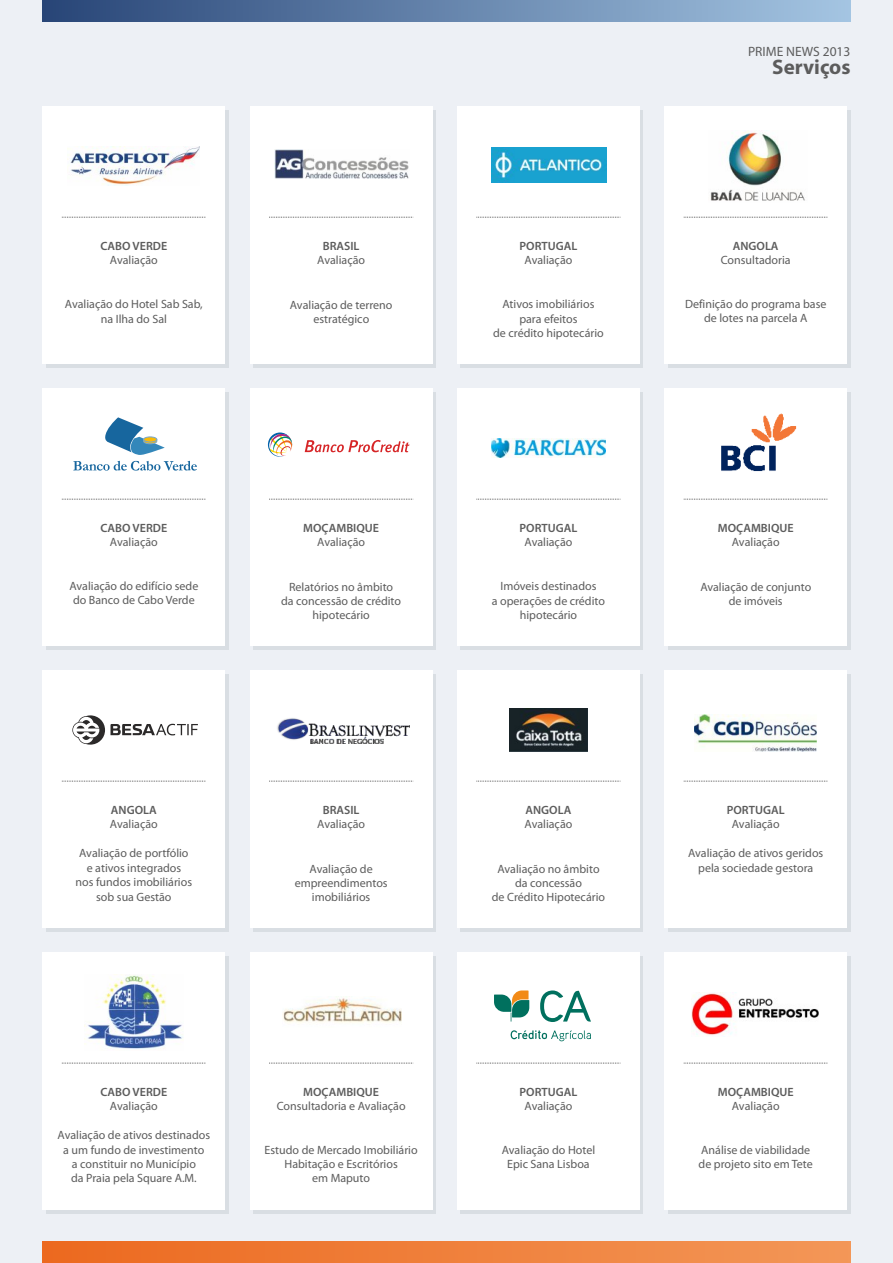
<style>
.page{position:relative;width:893px;height:1263px;background:#edf0f5}
.page>*{position:absolute;margin:0;border:0;box-sizing:border-box;transform-origin:0 0}
.t1{font:700 21px "Myriad Pro";color:#5c5c5c}
.t2{font:13.5px "Myriad Pro";color:#5c5c5c}
.t3{font:12px/14.4px "Myriad Pro";color:#5c5c5c;text-align:center}
.t4{font:600 12px "Myriad Pro";color:#5c5c5c}
</style>
<div class="page">
<div style="left:46px;top:110px;width:183px;height:257px;background:#d9dee3"></div>
<div style="left:43px;top:107px;width:182px;height:257px;background:#fff"></div>
<svg style="left:62px;top:217px;width:144px;height:1px"></svg>
<div style="left:46px;top:392px;width:183px;height:257px;background:#d9dee3"></div>
<div style="left:43px;top:389px;width:182px;height:257px;background:#fff"></div>
<svg style="left:62px;top:499px;width:144px;height:1px"></svg>
<div style="left:461px;top:110px;width:182px;height:257px;background:#d9dee3"></div>
<div style="left:457px;top:107px;width:183px;height:257px;background:#fff"></div>
<svg style="left:476px;top:217px;width:144px;height:1px"></svg>
<div style="left:253px;top:392px;width:183px;height:257px;background:linear-gradient(to right,#d9dee3,#d9dee3)"></div>
<div style="left:250px;top:389px;width:182px;height:257px;background:#fff"></div>
<svg style="left:269px;top:499px;width:144px;height:1px"></svg>
<svg style="left:268px;top:432px;width:25px;height:25px"></svg>
<svg style="left:305px;top:440px;width:105px;height:12px"></svg>
<div style="left:461px;top:392px;width:182px;height:257px;background:#d9dee3"></div>
<div style="left:457px;top:389px;width:183px;height:257px;background:#fff"></div>
<svg style="left:476px;top:499px;width:144px;height:1px"></svg>
<img style="left:492px;top:439px;width:113px;height:19px">
<div style="left:668px;top:110px;width:182px;height:257px;background:#d9dee3"></div>
<div style="left:664px;top:107px;width:183px;height:257px;background:#fff"></div>
<svg style="left:684px;top:217px;width:144px;height:1px"></svg>
<img style="left:710px;top:131px;width:95px;height:70px">
<div style="left:668px;top:392px;width:182px;height:257px;background:#d9dee3"></div>
<div style="left:664px;top:389px;width:183px;height:257px;background:#fff"></div>
<svg style="left:684px;top:499px;width:144px;height:1px"></svg>
<div style="left:46px;top:674px;width:183px;height:257px;background:#d9dee3"></div>
<div style="left:43px;top:670px;width:182px;height:258px;background:#fff"></div>
<svg style="left:62px;top:781px;width:144px;height:1px"></svg>
<div style="left:253px;top:674px;width:183px;height:257px;background:linear-gradient(to right,#d9dee3,#d9dee3)"></div>
<div style="left:250px;top:670px;width:182px;height:258px;background:#fff"></div>
<svg style="left:269px;top:781px;width:144px;height:1px"></svg>
<div style="left:253px;top:110px;width:183px;height:257px;background:linear-gradient(to right,#d9dee3,#d9dee3)"></div>
<div style="left:250px;top:107px;width:182px;height:257px;background:#fff"></div>
<svg style="left:269px;top:217px;width:144px;height:1px"></svg>
<div style="left:253px;top:956px;width:183px;height:257px;background:linear-gradient(to right,#d9dee3,#d9dee3)"></div>
<div style="left:250px;top:952px;width:182px;height:258px;background:#fff"></div>
<svg style="left:269px;top:1063px;width:144px;height:1px"></svg>
<div style="left:460px;top:956px;width:183px;height:257px;background:#d9dee3"></div>
<div style="left:457px;top:952px;width:183px;height:258px;background:#fff"></div>
<svg style="left:476px;top:1063px;width:144px;height:1px"></svg>
<div style="left:668px;top:956px;width:182px;height:257px;background:#d9dee3"></div>
<div style="left:664px;top:952px;width:183px;height:258px;background:#fff"></div>
<svg style="left:684px;top:1063px;width:144px;height:1px"></svg>
<div style="left:46px;top:956px;width:183px;height:257px;background:#d9dee3"></div>
<div style="left:43px;top:952px;width:182px;height:258px;background:#fff"></div>
<svg style="left:62px;top:1063px;width:144px;height:1px"></svg>
<div style="left:461px;top:674px;width:182px;height:257px;background:#d9dee3"></div>
<div style="left:457px;top:670px;width:183px;height:258px;background:#fff"></div>
<svg style="left:476px;top:781px;width:144px;height:1px"></svg>
<img style="left:509px;top:709px;width:79px;height:43px">
<div style="left:668px;top:674px;width:182px;height:257px;background:#d9dee3"></div>
<div style="left:664px;top:670px;width:183px;height:258px;background:#fff"></div>
<svg style="left:684px;top:781px;width:144px;height:1px"></svg>
<div style="left:43px;top:0;width:807px;height:21px;background:linear-gradient(to right,#284577,#a4c5e2)"></div>
<div style="left:43px;top:1242px;width:807px;height:21px;background:linear-gradient(to right,#ec691f,#f39758)"></div>
<img style="left:85px;top:974px;width:98px;height:75px">
<img style="left:68px;top:147px;width:132px;height:39px">
<img style="left:274px;top:149px;width:135px;height:30px">
<img style="left:492px;top:148px;width:115px;height:35px">
<svg style="left:105px;top:417px;width:60px;height:38px"></svg>
<div style="left:144px;top:437px;width:13px;height:5px;background:#faba05;border-radius:50%"></div>
<div style="left:143px;top:437px;width:14px;height:5px;border:1px solid #75a6cf;border-radius:50%"></div>
<svg style="left:73px;top:461px;width:124px;height:10px"></svg>
<img style="left:721px;top:413px;width:76px;height:59px">
<svg style="left:72px;top:715px;width:126px;height:30px"></svg>
<img style="left:277px;top:718px;width:132px;height:26px">
<img style="left:695px;top:714px;width:122px;height:37px">
<img style="left:283px;top:998px;width:118px;height:25px">
<svg style="left:494px;top:990px;width:35px;height:31px"></svg>
<svg style="left:540px;top:990px;width:51px;height:32px"></svg>
<svg style="left:511px;top:1030px;width:80px;height:11px"></svg>
<img style="left:692px;top:992px;width:127px;height:43px">
<p class="t4" style="left:100px;top:241px;width:68px">CABO VERDE</p>
<p class="t3" style="left:110px;top:254px;width:49px">Avaliação</p>
<p class="t3" style="left:65px;top:298px;width:139px">Avaliação do Hotel Sab Sab, na Ilha do Sal</p>
<p class="t4" style="left:323px;top:241px;width:38px">BRASIL</p>
<p class="t3" style="left:317px;top:254px;width:49px">Avaliação</p>
<p class="t3" style="left:290px;top:298px;width:104px">Avaliação de terreno estratégico</p>
<p class="t4" style="left:100px;top:523px;width:68px">CABO VERDE</p>
<p class="t3" style="left:110px;top:536px;width:49px">Avaliação</p>
<p class="t3" style="left:69px;top:579px;width:131px">Avaliação do edifício sede do Banco de Cabo Verde</p>
<p class="t4" style="left:111px;top:805px;width:47px">ANGOLA</p>
<p class="t3" style="left:110px;top:818px;width:49px">Avaliação</p>
<p class="t3" style="left:76px;top:847px;width:118px">Avaliação de portfólio e ativos integrados<br>nos fundos imobiliários sob sua Gestão</p>
<p class="t4" style="left:303px;top:523px;width:77px">MOÇAMBIQUE</p>
<p class="t3" style="left:317px;top:536px;width:49px">Avaliação</p>
<p class="t3" style="left:281px;top:580px;width:122px">Relatórios no âmbito<br>da concessão de crédito hipotecário</p>
<p class="t4" style="left:323px;top:805px;width:38px">BRASIL</p>
<p class="t3" style="left:317px;top:818px;width:49px">Avaliação</p>
<p class="t3" style="left:295px;top:862px;width:94px">Avaliação de empreendimentos imobiliários</p>
<p class="t4" style="left:100px;top:1087px;width:68px">CABO VERDE</p>
<p class="t3" style="left:110px;top:1100px;width:49px">Avaliação</p>
<p class="t3" style="left:58px;top:1129px;width:154px">Avaliação de ativos destinados a um fundo de investimento<br>a constituir no Município<br>da Praia pela Square A.M.</p>
<p class="t4" style="left:303px;top:1087px;width:77px">MOÇAMBIQUE</p>
<p class="t3" style="left:277px;top:1100px;width:130px">Consultadoria e Avaliação</p>
<p class="t3" style="left:265px;top:1143px;width:155px">Estudo de Mercado Imobiliário<br>Habitação e Escritórios<br>em Maputo</p>
<p class="t4" style="left:519px;top:241px;width:59px">PORTUGAL</p>
<p class="t3" style="left:525px;top:254px;width:49px">Avaliação</p>
<p class="t3" style="left:493px;top:298px;width:112px">Ativos imobiliários para efeitos<br>de crédito hipotecário</p>
<p class="t4" style="left:519px;top:523px;width:59px">PORTUGAL</p>
<p class="t3" style="left:525px;top:536px;width:49px">Avaliação</p>
<p class="t3" style="left:492px;top:580px;width:115px">Imóveis destinados<br>a operações de crédito hipotecário</p>
<p class="t4" style="left:526px;top:805px;width:47px">ANGOLA</p>
<p class="t3" style="left:525px;top:818px;width:49px">Avaliação</p>
<p class="t3" style="left:492px;top:862px;width:115px">Avaliação no âmbito da concessão<br>de Crédito Hipotecário</p>
<p class="t4" style="left:519px;top:1087px;width:59px">PORTUGAL</p>
<p class="t3" style="left:525px;top:1100px;width:49px">Avaliação</p>
<p class="t3" style="left:502px;top:1143px;width:95px">Avaliação do Hotel<br>Epic Sana Lisboa</p>
<p class="t2" style="left:748px;top:46px;width:104px">PRIME NEWS 2013</p>
<h1 class="t1" style="left:772px;top:58px;width:80px">Serviços</h1>
<p class="t4" style="left:733px;top:241px;width:47px">ANGOLA</p>
<p class="t3" style="left:721px;top:254px;width:71px">Consultadoria</p>
<p class="t3" style="left:685px;top:297px;width:143px">Definição do programa base de lotes na parcela A</p>
<p class="t4" style="left:718px;top:523px;width:77px">MOÇAMBIQUE</p>
<p class="t3" style="left:732px;top:536px;width:49px">Avaliação</p>
<p class="t3" style="left:700px;top:580px;width:113px">Avaliação de conjunto de imóveis</p>
<p class="t4" style="left:727px;top:805px;width:59px">PORTUGAL</p>
<p class="t3" style="left:732px;top:818px;width:49px">Avaliação</p>
<p class="t3" style="left:688px;top:847px;width:137px">Avaliação de ativos geridos pela sociedade gestora</p>
<p class="t4" style="left:718px;top:1087px;width:77px">MOÇAMBIQUE</p>
<p class="t3" style="left:732px;top:1100px;width:49px">Avaliação</p>
<p class="t3" style="left:699px;top:1143px;width:116px;text-align:left">Análise de viabilidade de projeto sito em Tete</p>
</div>
